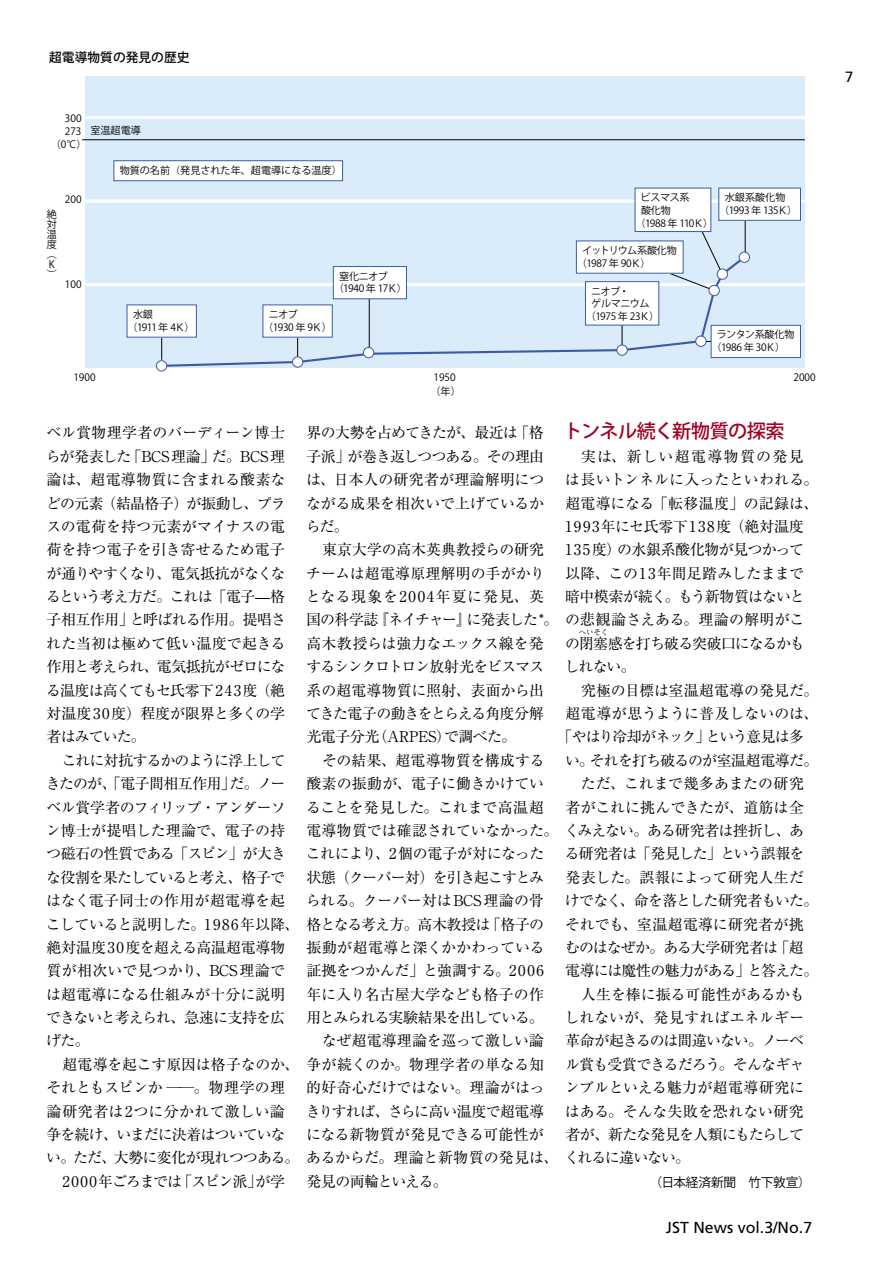
<style>
.page{position:relative;width:893px;height:1263px;background:#fff}
.page>*{position:absolute;margin:0;border:0;box-sizing:border-box;transform-origin:0 0}
.小見出し{font:500 19.2px "Koz Go Std";letter-spacing:-.03em;color:#a00022}
.t1{font:15.9px "Frutiger";color:#000}
.new-本文{font:14.85px/23.4px "Ryumin Pro";letter-spacing:-.015em;color:#000}
.new-本文-2{font:14.85px/23.4px "Ryumin Pro";letter-spacing:-.035em;color:#000}
.new-本文-3{font:14.85px/23.4px "Ryumin Pro";letter-spacing:.005em;color:#000;text-align:right}
.new-本文-4{font:14.85px "Ryumin Pro";letter-spacing:-.055em;color:#000}
.new-本文-5{font:14.85px "Ryumin Pro";letter-spacing:-.08em;color:#000}
.new-本文-6{font:14.85px "Ryumin Pro";letter-spacing:-.05em;color:#000}
.t2{font:14.85px "Frutiger";color:#000}
.new-本文-7{font:12.75px "Koz Go Std";letter-spacing:-.025em;color:#000}
.t3{font:12.75px "Koz Go Std Medium 90 pv RKSJ H";color:#000}
.t4{font:10.05px/12.8px "Koz Go Std Regular 90 pv RKSJ H";letter-spacing:-.025em;color:#000}
.t5{font:10.05px/12.8px "Koz Go Std Regular 90 pv RKSJ H";letter-spacing:-.045em;color:#000}
.t6{font:10.05px "Koz Go Std Regular 90 pv RKSJ H";color:#000}
.t7{font:10.05px/12.8px "Koz Go Std Regular 90 pv RKSJ H";letter-spacing:-.055em;color:#000}
.t8{font:10.05px "Koz Go Std Regular 90 pv RKSJ H";letter-spacing:-.07em;color:#000}
.t9{font:10.05px/10.1px "Koz Go Std Regular 90 pv RKSJ V";color:#000}
.new-本文-8{font:7.5px "Ryumin Pro";color:#000}
</style>
<div class="page">
<div style="left:86px;top:77px;width:719px;height:291px;background:#daebfa"></div>
<hr style="left:82px;top:139px;width:723px;height:1px;background:#000">
<hr style="left:86px;top:116px;width:719px;height:3px;background:#fff">
<hr style="left:86px;top:200px;width:719px;height:3px;background:#fff">
<hr style="left:86px;top:283px;width:719px;height:3px;background:#fff">
<svg style="left:162px;top:254px;width:585px;height:113px"></svg>
<div style="left:156px;top:361px;width:11px;height:10px;background:#fff;border-radius:50%"></div>
<div style="left:156px;top:360px;width:11px;height:11px;border:1px solid #3c5ba3;border-radius:50%"></div>
<div style="left:114px;top:161px;width:229px;height:20px;background:#fff"></div>
<div style="left:113px;top:160px;width:230px;height:21px;border:1px solid #3c5ba3"></div>
<svg style="left:161px;top:338px;width:1px;height:22px"></svg>
<div style="left:127px;top:305px;width:69px;height:32px;background:#fff"></div>
<svg style="left:297px;top:338px;width:1px;height:18px"></svg>
<div style="left:263px;top:305px;width:69px;height:32px;background:#fff"></div>
<div style="left:711px;top:325px;width:89px;height:33px;background:#fff"></div>
<div style="left:711px;top:325px;width:90px;height:33px;border:1px solid #3c5ba3"></div>
<svg style="left:622px;top:325px;width:1px;height:20px"></svg>
<div style="left:585px;top:282px;width:74px;height:43px;background:#fff"></div>
<div style="left:585px;top:281px;width:74px;height:44px;border:1px solid #3c5ba3"></div>
<div style="left:635px;top:188px;width:76px;height:44px;background:#fff"></div>
<hr style="left:369px;top:297px;width:1px;height:56px;background:#000">
<div style="left:333px;top:267px;width:73px;height:32px;background:#fff"></div>
<div style="left:333px;top:266px;width:74px;height:33px;border:1px solid #3c5ba3"></div>
<hr style="left:745px;top:218px;width:1px;height:39px;background:#000">
<div style="left:719px;top:188px;width:81px;height:32px;background:#fff"></div>
<div style="left:718px;top:188px;width:83px;height:33px;border:1px solid #3c5ba3"></div>
<svg style="left:663px;top:221px;width:60px;height:70px"></svg>
<div style="left:576px;top:241px;width:107px;height:32px;background:#fff"></div>
<div style="left:576px;top:240px;width:108px;height:34px;border:1px solid #3c5ba3"></div>
<div style="left:292px;top:357px;width:11px;height:10px;background:#fff;border-radius:50%"></div>
<div style="left:292px;top:356px;width:11px;height:12px;border:1px solid #3c5ba3;border-radius:50%"></div>
<div style="left:363px;top:347px;width:11px;height:11px;background:#fff;border-radius:50%"></div>
<div style="left:363px;top:347px;width:11px;height:11px;border:1px solid #3c5ba3;border-radius:50%"></div>
<div style="left:617px;top:345px;width:10px;height:10px;background:#fff;border-radius:50%"></div>
<div style="left:616px;top:345px;width:12px;height:11px;border:1px solid #3c5ba3;border-radius:50%"></div>
<div style="left:696px;top:336px;width:10px;height:10px;background:#fff;border-radius:50%"></div>
<div style="left:695px;top:336px;width:11px;height:11px;border:1px solid #3c5ba3;border-radius:50%"></div>
<div style="left:709px;top:285px;width:10px;height:11px;background:#fff;border-radius:50%"></div>
<div style="left:709px;top:285px;width:11px;height:11px;border:1px solid #3c5ba3;border-radius:50%"></div>
<div style="left:717px;top:269px;width:10px;height:10px;background:#fff;border-radius:50%"></div>
<div style="left:717px;top:269px;width:11px;height:11px;border:1px solid #3c5ba3;border-radius:50%"></div>
<div style="left:739px;top:252px;width:10px;height:10px;background:#fff;border-radius:50%"></div>
<div style="left:739px;top:252px;width:11px;height:11px;border:1px solid #3c5ba3;border-radius:50%"></div>
<p class="t3" style="left:49px;top:50px;width:142px">超電導物質の発見の歴史</p>
<p class="t4" style="left:65px;top:112px;width:18px">300</p>
<p class="t4" style="left:51px;top:126px;width:37px;text-indent:14px">273（0℃）</p>
<p class="t9" style="left:47px;top:209px;width:11px">絶対温度（<br>K）</p>
<p class="t4" style="left:65px;top:194px;width:18px">200</p>
<p class="t4" style="left:65px;top:279px;width:18px">100</p>
<p class="t4" style="left:90px;top:124px;width:52px">室温超電導</p>
<p class="t6" style="left:120px;top:164px;width:224px">物質の名前（発見された年、超電導になる温度）</p>
<p class="t4" style="left:127px;top:308px;width:69px;text-indent:6px">水銀<br>（1911 年 4Ｋ）</p>
<p class="t7" style="left:263px;top:308px;width:70px;text-indent:5px">ニオブ<br>（1930 年 9Ｋ）</p>
<p class="t5" style="left:334px;top:270px;width:75px;text-indent:6px">窒化ニオブ（1940 年 17Ｋ）</p>
<p class="t4" style="left:73px;top:371px;width:24px">1900</p>
<p class="t4" style="left:641px;top:191px;width:51px">ビスマス系</p>
<p class="t4" style="left:641px;top:204px;width:31px">酸化物</p>
<p class="t8" style="left:635px;top:217px;width:79px">（1988 年 110Ｋ）</p>
<p class="t5" style="left:577px;top:244px;width:102px;text-indent:5px">イットリウム系酸化物（1987 年 90Ｋ）</p>
<p class="t4" style="left:591px;top:285px;width:40px">ニオブ・</p>
<p class="t4" style="left:591px;top:298px;width:60px">ゲルマニウム</p>
<p class="t4" style="left:586px;top:310px;width:75px">（1975 年 23Ｋ）</p>
<p class="t4" style="left:719px;top:191px;width:80px;text-indent:6px">水銀系酸化物（1993 年 135Ｋ）</p>
<p class="t4" style="left:711px;top:329px;width:85px;text-indent:5px">ランタン系酸化物（1986 年 30Ｋ）</p>
<p class="t4" style="left:433px;top:371px;width:24px">1950</p>
<p class="t4" style="left:793px;top:371px;width:24px">2000</p>
<p class="t4" style="left:430px;top:386px;width:32px">（年）</p>
<p class="new-本文" style="left:46px;top:420px;width:241px;text-align:justify">ベル賞物理学者のバーディーン博士らが発表した「BCS理論」だ。BCS理論は、超電導物質に含まれる酸素などの元素（結晶格子）が振動し、プラスの電荷を持つ元素がマイナスの電荷を持つ電子を引き寄せるため電子が通りやすくなり、電気抵抗がなくなるという考え方だ。これは「電子̶格子相互作用」と呼ばれる作用。提唱された当初は極めて低い温度で起きる作用と考えられ、電気抵抗がゼロになる温度は高くてもセ氏零下243度（絶対温度30度）程度が限界と多くの学者はみていた。</p>
<p class="new-本文" style="left:46px;top:747px;width:255px;text-indent:16px">これに対抗するかのように浮上してきたのが、「電子間相互作用」だ。ノーベル賞学者のフィリップ・アンダーソン博士が提唱した理論で、電子の持つ磁石の性質である「スピン」が大きな役割を果たしていると考え、格子ではなく電子同士の作用が超電導を起こしていると説明した。1986年以降、絶対温度30度を超える高温超電導物質が相次いで見つかり、BCS理論では超電導になる仕組みが十分に説明できないと考えられ、急速に支持を広げた。</p>
<p class="new-本文" style="left:46px;top:1051px;width:255px;text-indent:16px">超電導を起こす原因は格子なのか、それともスピンか ──。物理学の理論研究者は2つに分かれて激しい論争を続け、いまだに決着はついていない。ただ、大勢に変化が現れつつある。</p>
<p class="new-本文-4" style="left:62px;top:1169px;width:224px">2000年ごろまでは「スピン派」が学</p>
<p class="小見出し" style="left:564px;top:419px;width:223px">トンネル続く新物質の探索</p>
<p class="new-本文" style="left:565px;top:443px;width:255px;text-indent:16px">実は、新しい超電導物質の発見は長いトンネルに入ったといわれる。超電導になる「転移温度」の記録は、<br>1993年にセ氏零下138度（絶対温度<br>135度）の水銀系酸化物が見つかって以降、この13年間足踏みしたままで暗中模索が続く。もう新物質はないとの悲観論さえある。理論の解明がこの閉塞感を打ち破る突破口になるかも</p>
<p class="new-本文" style="left:306px;top:420px;width:240px;text-align:justify">界の大勢を占めてきたが、最近は「格子派」が巻き返しつつある。その理由は、日本人の研究者が理論解明につながる成果を相次いで上げているからだ。</p>
<p class="new-本文" style="left:306px;top:537px;width:254px;text-indent:17px">東京大学の高木英典教授らの研究チームは超電導原理解明の手がかりとなる現象を2004年夏に発見、英国の科学誌『ネイチャー』に発表した*。高木教授らは強力なエックス線を発するシンクロトロン放射光をビスマス系の超電導物質に照射、表面から出てきた電子の動きをとらえる角度分解光電子分光（ARPES）で調べた。</p>
<p class="new-本文" style="left:306px;top:747px;width:500px;text-indent:16px">その結果、超電導物質を構成する<br>酸素の振動が、電子に働きかけてい<br>ることを発見した。これまで高温超<br>電導物質では確認されていなかった。くみえない。ある研究者は挫折し、あこれにより、2個の電子が対になった<br>状態（クーパー対）を引き起こすとみ<br>られる。クーパー対はBCS理論の骨<br>格となる考え方。高木教授は「格子の<br>振動が超電導と深くかかわっている<br>証拠をつかんだ」と強調する。2006<br>年に入り名古屋大学なども格子の作<br>用とみられる実験結果を出している。</p>
<p class="new-本文" style="left:306px;top:1028px;width:386px;text-indent:16px">なぜ超電導理論を巡って激しい論<br>争が続くのか。物理学者の単なる知<br>的好奇心だけではない。理論がはっ<br>きりすれば、さらに高い温度で超電導<br>になる新物質が発見できる可能性が<br>あるからだ。理論と新物質の発見は、くれるに違いない。発見の両輪といえる。</p>
<p class="new-本文-8" style="left:579px;top:626px;width:31px">へいそく</p>
<p class="new-本文" style="left:565px;top:654px;width:73px">しれない。</p>
<p class="new-本文" style="left:581px;top:677px;width:239px">究極の目標は室温超電導の発見だ。</p>
<p class="new-本文-3" style="left:565px;top:701px;width:254px">超電導が思うように普及しないのは、</p>
<p class="new-本文-5" style="left:558px;top:725px;width:248px">「やはり冷却がネック」という意見は多</p>
<p class="new-本文-6" style="left:565px;top:748px;width:255px">い。それを打ち破るのが室温超電導だ。</p>
<p class="new-本文-3" style="left:565px;top:771px;width:240px">ただ、これまで幾多あまたの研究者がこれに挑んできたが、道筋は全</p>
<p class="new-本文-2" style="left:565px;top:841px;width:255px">る研究者は「発見した」という誤報を発表した。誤報によって研究人生だけでなく、命を落とした研究者もいた。それでも、室温超電導に研究者が挑むのはなぜか。ある大学研究者は「超電導には魔性の魅力がある」と答えた。</p>
<p class="new-本文" style="left:565px;top:981px;width:242px;text-align:justify;text-indent:16px">人生を棒に振る可能性があるかもしれないが、発見すればエネルギー革命が起きるのは間違いない。ノーベル賞も受賞できるだろう。そんなギャンブルといえる魅力が超電導研究にはある。そんな失敗を恐れない研究者が、新たな発見を人類にもたらして</p>
<p class="new-本文-7" style="left:649px;top:1174px;width:163px">（日本経済新聞　竹下敦宣）</p>
<p class="t1" style="left:666px;top:1218px;width:148px">JST News vol.3/No.7</p>
<p class="t2" style="left:845px;top:68px;width:10px">7</p>
</div>
